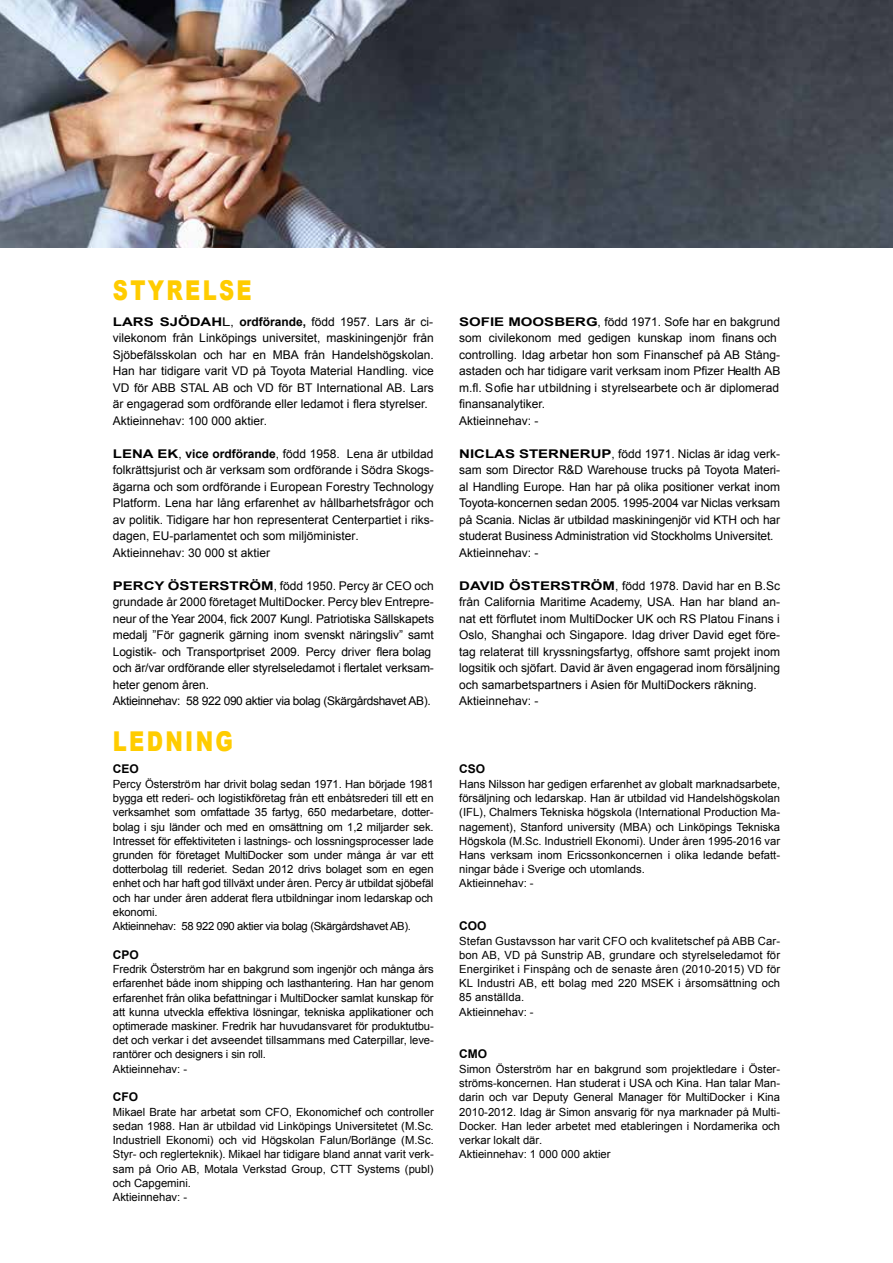
<style>
.page{position:relative;width:893px;height:1263px;background:#fff}
.page>*{position:absolute;margin:0;border:0;box-sizing:border-box;transform-origin:0 0}
.t1{font:900 27.3px "Arial";letter-spacing:.11em;color:#fc0;scale:.77 1}
.t2{font:12px/16.5px "Arial";color:#000}
.t3{font:12px/16.5px "Arial";color:#000;scale:1.25 1}
.t4{font:700 12px "Arial";color:#000}
.t5{font:11.25px/14.2px "Arial";color:#000}
.s1{font-weight:700}
.s2{font-style:inherit}
</style>
<div class="page">
<img style="left:0;top:0;width:893px;height:248px">
<h1 class="t1" style="left:113px;top:270px;width:182px">STYRELSE</h1>
<p class="t3" style="left:113px;top:313px;width:258px"><span class="s1">LARS SJÖDAH</span>L, <span class="s1">ordförande,</span> född 1957. Lars är ci&shy;vilekonom från Linköpings universitet, maskiningenjör från Sjöbefälsskolan och har en MBA från Handelshögskolan.<br>Han har tidigare varit VD på Toyota Material Handling. vice VD för ABB STAL AB och VD för BT International AB. Lars är engagerad som ordförande eller ledamot i flera styrelser.<br>Aktieinnehav: 100 000 aktier.</p>
<p class="t2" style="left:113px;top:445px;width:322px"><span class="s1">LENA EK</span>, <span class="s1">vice ordförande</span>, född 1958. Lena är utbildad folkrättsjurist och är verksam som ordförande i Södra Skogs&shy;ägarna och som ordförande i European Forestry Technology Platform. Lena har lång erfarenhet av hållbarhetsfrågor och av politik. Tidigare har hon representerat Centerpartiet i riks&shy;dagen, EU-parlamentet och som miljöminister.<br>Aktieinnehav: <span class="s2">30 000 st</span> aktier</p>
<p class="t2" style="left:113px;top:577px;width:323px"><span class="s1">PERCY ÖSTERSTRÖM</span>, född 1950. Percy är CEO och grundade år 2000 företaget MultiDocker. Percy blev Entrepre&shy;neur of the Year 2004, fick 2007 Kungl. Patriotiska Sällskapets medalj ”För gagnerik gärning inom svenskt näringsliv” samt Logistik- och Transportpriset 2009. Percy driver flera bolag och är/var ordförande eller styrelseledamot i flertalet verksam&shy;heter genom åren.<br>Aktieinnehav: <span class="s2">58 922 090</span> aktier via bolag (Skärgårdshavet AB).</p>
<h1 class="t1" style="left:113px;top:721px;width:158px">LEDNING</h1>
<p class="t4" style="left:113px;top:761px;width:28px">CEO</p>
<p class="t5" style="left:113px;top:777px;width:322px">Percy Österström har drivit bolag sedan 1971. Han började 1981 bygga ett rederi- och logistikföretag från ett enbåtsrederi till ett en verksamhet som omfattade 35 fartyg, 650 medarbetare, dotter&shy;bolag i sju länder och med en omsättning om 1,2 miljarder sek.<br>Intresset för effektiviteten i lastnings- och lossningsprocesser lade grunden för företaget MultiDocker som under många år var ett dotterbolag till rederiet. Sedan 2012 drivs bolaget som en egen enhet och har haft god tillväxt under åren. Percy är utbildat sjöbefäl och har under åren adderat flera utbildningar inom ledarskap och ekonomi.<br>Aktieinnehav: <span class="s2">58 922 090</span> aktier via bolag (Skärgårdshavet AB).</p>
<p class="t4" style="left:113px;top:946px;width:28px">CPO</p>
<p class="t5" style="left:113px;top:962px;width:322px">Fredrik Österström har en bakgrund som ingenjör och många års erfarenhet både inom shipping och lasthantering. Han har genom erfarenhet från olika befattningar i MultiDocker samlat kunskap för att kunna utveckla effektiva lösningar, tekniska applikationer och optimerade maskiner. Fredrik har huvudansvaret för produktutbu&shy;det och verkar i det avseendet tillsammans med Caterpillar, leve&shy;rantörer och designers i sin roll.<br>Aktieinnehav: -</p>
<p class="t4" style="left:113px;top:1089px;width:27px">CFO</p>
<p class="t5" style="left:113px;top:1105px;width:322px">Mikael Brate har arbetat som CFO, Ekonomichef och controller sedan 1988. Han är utbildad vid Linköpings Universitetet (M.Sc.<br>Industriell Ekonomi) och vid Högskolan Falun/Borlänge (M.Sc.<br>Styr- och reglerteknik). Mikael har tidigare bland annat varit verk&shy;sam på Orio AB, Motala Verkstad Group, CTT Systems (publ) och Capgemini.<br>Aktieinnehav: -</p>
<p class="t2" style="left:459px;top:313px;width:323px"><span class="s1">SOFIE MOOSBERG</span>, född 1971. Sofe har en bakgrund som civilekonom med gedigen kunskap inom finans och controlling. Idag arbetar hon som Finanschef på AB Stång&shy;astaden och har tidigare varit verksam inom Pfizer Health AB m.fl. Sofie har utbildning i styrelsearbete och är diplomerad finansanalytiker.<br>Aktieinnehav: -</p>
<p class="t2" style="left:459px;top:445px;width:322px"><span class="s1">NICLAS STERNERUP</span>, född 1971. Niclas är idag verk&shy;sam som Director R&amp;D Warehouse trucks på Toyota Materi&shy;al Handling Europe. Han har på olika positioner verkat inom Toyota-koncernen sedan 2005. 1995-2004 var Niclas verksam på Scania. Niclas är utbildad maskiningenjör vid KTH och har studerat Business Administration vid Stockholms Universitet.<br>Aktieinnehav: -</p>
<p class="t2" style="left:459px;top:577px;width:322px"><span class="s1">DAVID ÖSTERSTRÖM</span>, född 1978. David har en B.Sc från California Maritime Academy, USA. Han har bland an&shy;nat ett förflutet inom MultiDocker UK och RS Platou Finans i Oslo, Shanghai och Singapore. Idag driver David eget före&shy;tag relaterat till kryssningsfartyg, offshore samt projekt inom logsitik och sjöfart. David är även engagerad inom försäljning och samarbetspartners i Asien för MultiDockers räkning.<br>Aktieinnehav: -</p>
<p class="t4" style="left:459px;top:761px;width:28px">CSO</p>
<p class="t5" style="left:459px;top:777px;width:322px">Hans Nilsson har gedigen erfarenhet av globalt marknadsarbete, försäljning och ledarskap. Han är utbildad vid Handelshögskolan (IFL), Chalmers Tekniska högskola (International Production Ma&shy;nagement), Stanford university (MBA) och Linköpings Tekniska Högskola (M.Sc. Industriell Ekonomi). Under åren 1995-2016 var Hans verksam inom Ericssonkoncernen i olika ledande befatt&shy;ningar både i Sverige och utomlands.<br>Aktieinnehav: -</p>
<p class="t4" style="left:459px;top:918px;width:29px">COO</p>
<p class="t5" style="left:459px;top:934px;width:322px">Stefan Gustavsson har varit CFO och kvalitetschef på ABB Car&shy;bon AB, VD på Sunstrip AB, grundare och styrelseledamot för Energiriket i Finspång och de senaste åren (2010-2015) VD för KL Industri AB, ett bolag med 220 MSEK i årsomsättning och 85 anställda.<br>Aktieinnehav: -</p>
<p class="t4" style="left:459px;top:1046px;width:29px">CMO</p>
<p class="t5" style="left:459px;top:1062px;width:322px">Simon Österström har en bakgrund som projektledare i Öster&shy;ströms-koncernen. Han studerat i USA och Kina. Han talar Man&shy;darin och var Deputy General Manager för MultiDocker i Kina 2010-2012. Idag är Simon ansvarig för nya marknader på Multi-Docker. Han leder arbetet med etableringen i Nordamerika och verkar lokalt där.<br>Aktieinnehav: <span class="s2">1 000 000</span> aktier</p>
</div>
